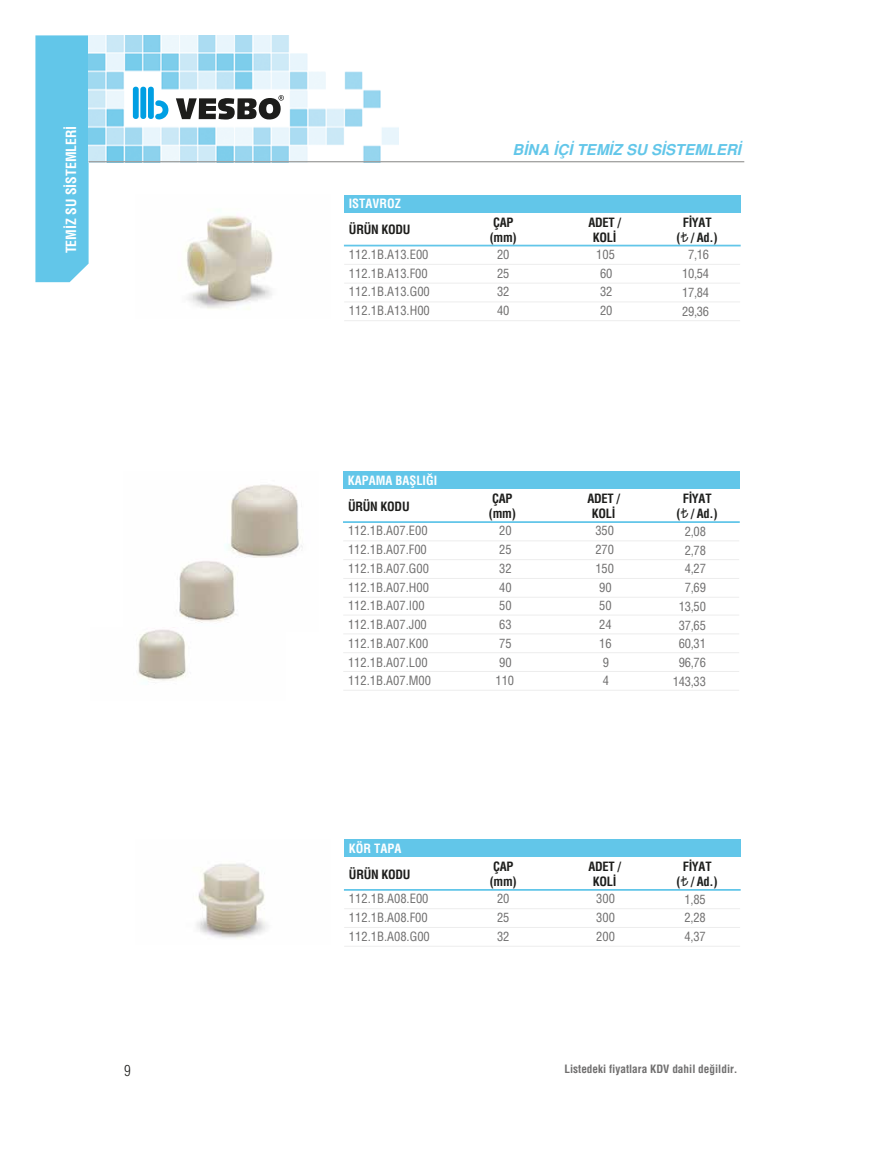
<style>
.page{position:relative;width:886px;height:1159px;background:#fff}
.page>*{position:absolute;margin:0;border:0;box-sizing:border-box;transform-origin:0 0}
.t1{font:15px "Helvetica Bold Italic Tr";color:#62c6e9}
.t2{font:15px "Helvetica Condensed Light Tr";color:#1d1d1b}
.t3{font:13.75px "Helvetica Cond Bold Tr";color:#fff}
.t4{font:12.5px/18.8px "Helvetica Cond Normal Tr";color:#706f6f;text-align:justify}
.t5{font:12.5px/15px "Helvetica Cond Bold Tr";letter-spacing:-.02em;color:#1d1d1b}
.t6{font:12.5px/18.8px "Helvetica Cond Normal Tr";letter-spacing:-.02em;color:#706f6f;text-align:center}
.t7{font:12.5px/15px "Helvetica Cond Bold Tr";letter-spacing:-.02em;color:#1d1e1c;text-align:center}
.t8{font:12.5px "Helvetica Cond Bold Tr";color:#fff}
.t9{font:11.25px "Helvetica Cond Bold Tr";color:#706f6f}
.s1{font-family:"Abaku TL Sym Sans"}
</style>
<div class="page">
<svg style="left:35px;top:35px;width:54px;height:247px;background:#67c8e9"></svg>
<div style="left:344px;top:195px;width:397px;height:18px;background:#62c6e9"></div>
<hr style="left:344px;top:245px;width:397px;height:1px;background:#62c6e9">
<img style="left:185px;top:215px;width:88px;height:94px">
<hr style="left:344px;top:264px;width:396px;height:1px;background:#ededed">
<hr style="left:344px;top:283px;width:396px;height:1px;background:#ededed">
<hr style="left:344px;top:302px;width:396px;height:1px;background:#ededed">
<hr style="left:344px;top:320px;width:396px;height:1px;background:#ededed">
<img style="left:89px;top:35px;width:310px;height:126px">
<hr style="left:89px;top:161px;width:655px;height:1px;background:#9d9d9c">
<div style="left:344px;top:839px;width:397px;height:18px;background:#62c6e9"></div>
<hr style="left:344px;top:889px;width:397px;height:2px;background:#62c6e9">
<img style="left:196px;top:863px;width:72px;height:76px">
<hr style="left:344px;top:908px;width:396px;height:1px;background:#ededed">
<hr style="left:344px;top:927px;width:396px;height:1px;background:#ededed">
<hr style="left:344px;top:946px;width:396px;height:1px;background:#ededed">
<svg style="left:176px;top:95px;width:108px;height:24px"></svg>
<svg style="left:155px;top:100px;width:13px;height:20px"></svg>
<div style="left:148px;top:87px;width:6px;height:32px;background:#009fe3;border-radius:3px"></div>
<div style="left:140px;top:87px;width:6px;height:32px;background:#009fe3;border-radius:3px"></div>
<div style="left:133px;top:87px;width:6px;height:32px;background:#009fe3;border-radius:3px"></div>
<div style="left:343px;top:471px;width:397px;height:18px;background:#62c6e9"></div>
<hr style="left:343px;top:521px;width:397px;height:2px;background:#62c6e9">
<hr style="left:343px;top:540px;width:396px;height:1px;background:#ededed">
<hr style="left:343px;top:559px;width:396px;height:1px;background:#ededed">
<hr style="left:343px;top:578px;width:396px;height:1px;background:#ededed">
<hr style="left:343px;top:597px;width:396px;height:1px;background:#ededed">
<hr style="left:343px;top:615px;width:396px;height:1px;background:#ededed">
<hr style="left:343px;top:633px;width:396px;height:1px;background:#ededed">
<hr style="left:343px;top:652px;width:396px;height:1px;background:#ededed">
<hr style="left:343px;top:671px;width:396px;height:1px;background:#ededed">
<hr style="left:343px;top:690px;width:396px;height:1px;background:#ededed">
<img style="left:230px;top:484px;width:73px;height:74px">
<img style="left:179px;top:561px;width:58px;height:62px">
<img style="left:138px;top:629px;width:48px;height:52px">
<p class="t3" style="left:63px;top:253px;width:129px;rotate:-90deg">TEM‹Z SU S‹STEMLER‹</p>
<p class="t2" style="left:124px;top:1061px;width:8px">9</p>
<p class="t8" style="left:349px;top:196px;width:54px">ISTAVROZ</p>
<p class="t1" style="left:513px;top:140px;width:230px">B‹NA ‹Ç‹ TEM‹Z SU S‹STEMLER‹</p>
<p class="t5" style="left:349px;top:222px;width:63px">ÜRÜN KODU</p>
<p class="t7" style="left:676px;top:215px;width:43px">FİYAT (<span class="s1">¨</span> / Ad.)</p>
<p class="t5" style="left:490px;top:215px;width:29px">ÇAP (mm)</p>
<p class="t5" style="left:588px;top:215px;width:34px;text-align:center">ADET /<br>KOL‹</p>
<p class="t4" style="left:349px;top:245px;width:82px;text-align:left">112.1B.A13.E00<br>112.1B.A13.F00<br>112.1B.A13.G00<br>112.1B.A13.H00</p>
<p class="t4" style="left:497px;top:245px;width:14px">20<br>25<br>32<br>40</p>
<p class="t4" style="left:596px;top:245px;width:20px;text-align:center">105<br>60<br>32<br>20</p>
<p class="t6" style="left:682px;top:245px;width:29px">7,16<br>10,54<br>17,84<br>29,36</p>
<p class="t8" style="left:348px;top:473px;width:91px">KAPAMA BAfiLI⁄I</p>
<p class="t5" style="left:348px;top:499px;width:63px">ÜRÜN KODU</p>
<p class="t5" style="left:489px;top:491px;width:29px">ÇAP (mm)</p>
<p class="t5" style="left:587px;top:491px;width:34px;text-align:center">ADET /<br>KOL‹</p>
<p class="t4" style="left:348px;top:521px;width:84px;text-align:left">112.1B.A07.E00<br>112.1B.A07.F00<br>112.1B.A07.G00<br>112.1B.A07.H00<br>112.1B.A07.I00<br>112.1B.A07.J00<br>112.1B.A07.K00<br>112.1B.A07.L00<br>112.1B.A07.M00</p>
<p class="t4" style="left:495px;top:521px;width:20px;text-align:center">20<br>25<br>32<br>40<br>50<br>63<br>75<br>90<br>110</p>
<p class="t4" style="left:595px;top:521px;width:20px;text-align:center">350<br>270<br>150<br>90<br>50<br>24<br>16<br>9<br>4</p>
<p class="t7" style="left:676px;top:491px;width:43px">FİYAT (<span class="s1">¨</span> / Ad.)</p>
<p class="t6" style="left:673px;top:522px;width:35px;text-align:right">2,08<br>2,78<br>4,27<br>7,69<br>13,50<br>37,65<br>60,31<br>96,76<br>143,33</p>
<p class="t8" style="left:349px;top:840px;width:54px">KÖR TAPA</p>
<p class="t5" style="left:349px;top:866px;width:63px">ÜRÜN KODU</p>
<p class="t5" style="left:490px;top:859px;width:29px">ÇAP (mm)</p>
<p class="t5" style="left:588px;top:859px;width:34px;text-align:center">ADET /<br>KOL‹</p>
<p class="t4" style="left:349px;top:889px;width:82px;text-align:left">112.1B.A08.E00<br>112.1B.A08.F00<br>112.1B.A08.G00</p>
<p class="t4" style="left:497px;top:889px;width:14px">20<br>25<br>32</p>
<p class="t4" style="left:596px;top:889px;width:20px">300<br>300<br>200</p>
<p class="t7" style="left:677px;top:859px;width:43px">FİYAT (<span class="s1">¨</span> / Ad.)</p>
<p class="t4" style="left:685px;top:889px;width:23px">1,85<br>2,28<br>4,37</p>
<p class="t9" style="left:564px;top:1062px;width:175px">Listedeki fiyatlara KDV dahil de¤ildir.</p>
</div>
